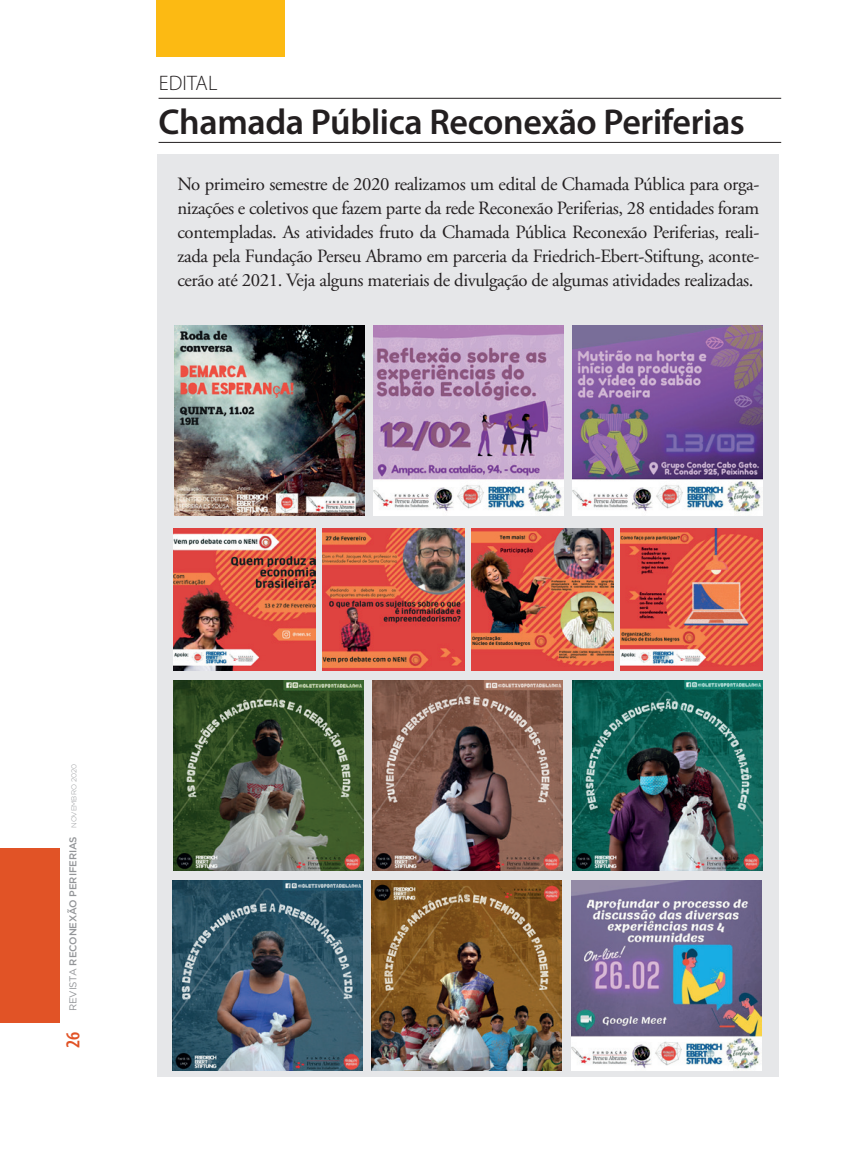
<style>
.page{position:relative;width:851px;height:1149px;background:#fff}
.page>*{position:absolute;margin:0;border:0;box-sizing:border-box;transform-origin:0 0}
.t1{font:600 36px "Myriad Pro";letter-spacing:-.01em;color:#231f20}
.t2{font:300 21px "Myriad Pro";letter-spacing:.01em;color:#231f20}
.t3{font:18.75px/24px "Adobe Garamond Pro";letter-spacing:-.02em;color:#231f20;text-align:justify}
.t4{font:500 9.9px "Gotham";letter-spacing:-.01em;color:#939598}
.s1{font-family:"Myriad Pro";font-weight:600;font-stretch:condensed;font-size:19.95px;color:#e15326}
.s2{font-weight:400}
.s3{font-weight:300;font-size:7.05px}
</style>
<div class="page">
<div style="left:157px;top:154px;width:621px;height:922px;background:#e6e7e9"></div>
<div style="left:156px;top:0;width:128px;height:56px;background:#fcba13"></div>
<div style="left:0;top:848px;width:59px;height:174px;background:#e15326"></div>
<hr style="left:158px;top:98px;width:623px;height:1px;background:#231f20">
<hr style="left:158px;top:142px;width:623px;height:1px;background:#231f20">
<img style="left:174px;top:325px;width:190px;height:190px">
<img style="left:173px;top:528px;width:142px;height:142px">
<img style="left:373px;top:325px;width:190px;height:190px">
<img style="left:322px;top:528px;width:142px;height:142px">
<img style="left:572px;top:325px;width:190px;height:190px">
<img style="left:471px;top:528px;width:142px;height:142px">
<img style="left:620px;top:528px;width:142px;height:142px">
<img style="left:173px;top:680px;width:190px;height:190px">
<img style="left:173px;top:880px;width:189px;height:190px">
<img style="left:372px;top:680px;width:190px;height:190px">
<img style="left:371px;top:880px;width:190px;height:190px">
<img style="left:572px;top:680px;width:190px;height:190px">
<img style="left:571px;top:880px;width:190px;height:190px">
<p class="t2" style="left:159px;top:70px;width:60px">EDITAL</p>
<h1 class="t1" style="left:158px;top:99px;width:588px">Chamada Pública Reconexão Periferias</h1>
<p class="t3" style="left:177px;top:173px;width:583px">No primeiro semestre de 2020 realizamos um edital de Chamada Pública para orga&shy;nizações e coletivos que fazem parte da rede Reconexão Periferias, 28 entidades foram contempladas. As atividades fruto da Chamada Pública Reconexão Periferias, reali&shy;zada pela Fundação Perseu Abramo em parceria da Friedrich-Ebert-Stiftung, aconte&shy;cerão até 2021. Veja alguns materiais de divulgação de algumas atividades realizadas.</p>
<p class="t4" style="left:67px;top:1047px;width:285px;rotate:-90deg"><span class="s1">26</span> <span class="s2">REVISTA</span> RECONEXÃO PERIFERIAS <span class="s3">NOVEMBRO 2020</span></p>
</div>
